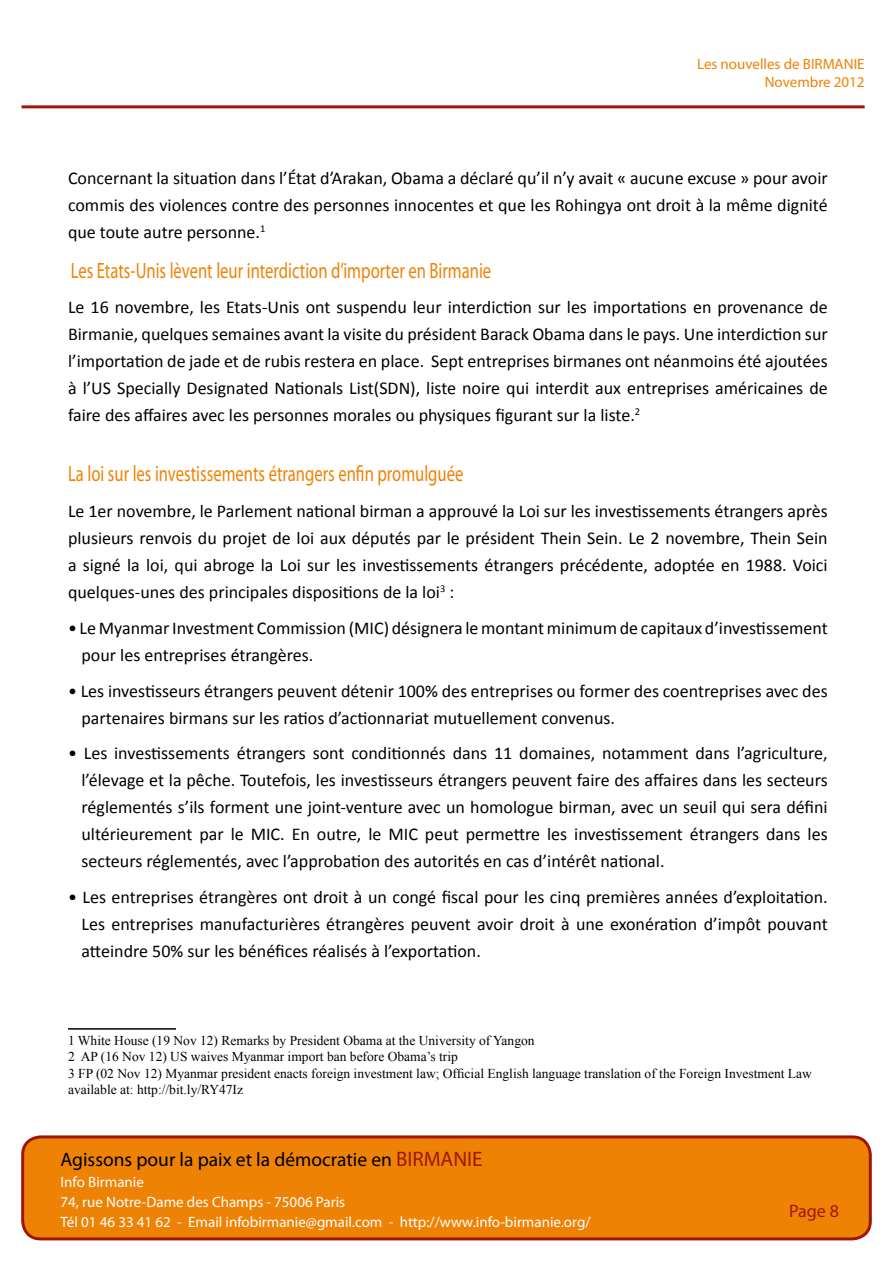
<style>
.page{position:relative;width:893px;height:1263px;background:#fff}
.page>*{position:absolute;margin:0;border:0;box-sizing:border-box;transform-origin:0 0}
.t1{font:22.2px "Myriad Pro";color:#ee8205;scale:.75 1}
.t2{font:19.5px "Myriad Pro";color:#000}
.t3{font:18px/27px "Calibri";color:#000;text-align:justify}
.t4{font:18px "Myriad Pro";color:#a01602}
.t5{font:15px/20px "Myriad Pro";color:#fff}
.t6{font:15px/18px "Myriad Pro";color:#ee8205;text-align:right}
.t7{font:13.5px/16.2px "Times New Roman";color:#000}
.s1{font-size:21px;color:#a01602}
</style>
<div class="page">
<hr style="left:22px;top:105px;width:843px;height:3px;background:#a01602">
<div style="left:23px;top:1137px;width:847px;height:102px;background:#ee8205;border-radius:18px"></div>
<div style="left:21px;top:1135px;width:851px;height:105px;border:3px solid #a01602;border-radius:18px"></div>
<hr style="left:68px;top:1028px;width:108px;height:2px;background:#000">
<p class="t6" style="left:697px;top:55px;width:169px">Les nouvelles de BIRMANIE<br>Novembre 2012</p>
<p class="t3" style="left:68px;top:165px;width:761px">Concernant la situation dans l’État d’Arakan, Obama a déclaré qu’il n’y avait « aucune excuse » pour avoir commis des violences contre des personnes innocentes et que les Rohingya ont droit à la même dignité que toute autre personne.<sup>1</sup></p>
<p class="t1" style="left:71px;top:256px;width:562px">Les Etats-Unis lèvent leur interdiction d’importer en Birmanie</p>
<p class="t3" style="left:68px;top:294px;width:761px">Le 16 novembre, les Etats-Unis ont suspendu leur interdiction sur les importations en provenance de Birmanie, quelques semaines avant la visite du président Barack Obama dans le pays. Une interdiction sur l’importation de jade et de rubis restera en place. Sept entreprises birmanes ont néanmoins été ajoutées à l’US Specially Designated Nationals List(SDN), liste noire qui interdit aux entreprises américaines de faire des affaires avec les personnes morales ou physiques figurant sur la liste.<sup>2</sup></p>
<p class="t1" style="left:68px;top:460px;width:529px">La loi sur les investissements étrangers enfin promulguée</p>
<p class="t3" style="left:68px;top:497px;width:761px">Le 1er novembre, le Parlement national birman a approuvé la Loi sur les investissements étrangers après plusieurs renvois du projet de loi aux députés par le président Thein Sein. Le 2 novembre, Thein Sein a signé la loi, qui abroge la Loi sur les investissements étrangers précédente, adoptée en 1988. Voici quelques-unes des principales dispositions de la loi<sup>3</sup> :</p>
<p class="t3" style="left:82px;top:614px;width:748px;text-indent:-14px">• Le Myanmar Investment Commission (MIC) désignera le montant minimum de capitaux d’investissement pour les entreprises étrangères.</p>
<p class="t3" style="left:82px;top:677px;width:748px;text-indent:-14px">• Les investisseurs étrangers peuvent détenir 100% des entreprises ou former des coentreprises avec des partenaires birmans sur les ratios d’actionnariat mutuellement convenus.</p>
<p class="t3" style="left:82px;top:740px;width:748px;text-indent:-14px">• Les investissements étrangers sont conditionnés dans 11 domaines, notamment dans l’agriculture, l’élevage et la pêche. Toutefois, les investisseurs étrangers peuvent faire des affaires dans les secteurs réglementés s’ils forment une joint-venture avec un homologue birman, avec un seuil qui sera défini ultérieurement par le MIC. En outre, le MIC peut permettre les investissement étrangers dans les secteurs réglementés, avec l’approbation des autorités en cas d’intérêt national.</p>
<p class="t3" style="left:82px;top:884px;width:748px;text-indent:-14px">• Les entreprises étrangères ont droit à un congé fiscal pour les cinq premières années d’exploitation.<br>Les entreprises manufacturières étrangères peuvent avoir droit à une exonération d’impôt pouvant atteindre 50% sur les bénéfices réalisés à l’exportation.</p>
<p class="t7" style="left:68px;top:1032px;width:745px">1 White House (19 Nov 12) Remarks by President Obama at the University of Yangon<br>2 AP (16 Nov 12) US waives Myanmar import ban before Obama’s trip<br>3 FP (02 Nov 12) Myanmar president enacts foreign investment law; Official English language translation of the Foreign Investment Law available at: http://bit.ly/RY47Iz</p>
<p class="t2" style="left:61px;top:1147px;width:423px">Agissons pour la paix et la démocratie en <span class="s1">BIRMANIE</span></p>
<p class="t5" style="left:61px;top:1172px;width:531px">Info Birmanie<br>74, rue Notre-Dame des Champs - 75006 Paris<br>Tél 01 46 33 41 62 - Email infobirmanie@gmail.com - http://www.info-birmanie.org/</p>
<p class="t4" style="left:789px;top:1199px;width:51px">Page 8</p>
</div>
